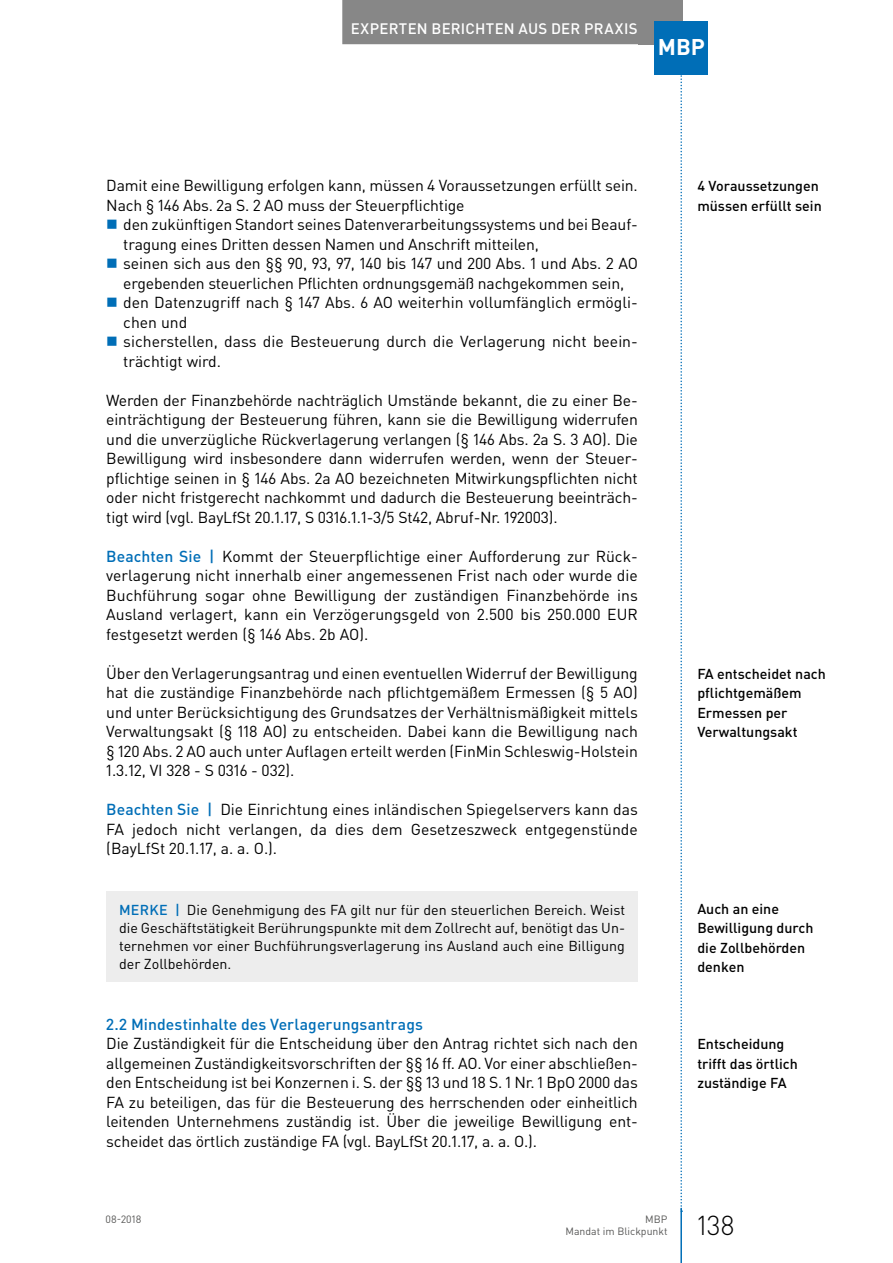
<style>
.page{position:relative;width:893px;height:1263px;background:#fff}
.page>*{position:absolute;margin:0;border:0;box-sizing:border-box;transform-origin:0 0}
.t1{font:300 27px "DIN Pro";color:#000}
.t2{font:700 22.5px "DIN Pro";color:#fff}
.t3{font:15.75px/19.5px "DIN Pro";letter-spacing:-.01em;color:#000;text-align:justify}
.t4{font:500 15.75px "DIN Pro";letter-spacing:.005em;color:#006eb7}
.t5{font:500 15px "DIN Pro";letter-spacing:.025em;color:#fff}
.t6{font:14.25px/18px "DIN Pro";color:#000;text-align:justify}
.t7{font:500 14.25px/19.5px "DIN Pro";color:#000}
.t8{font:10.5px/12.8px "DIN Pro";color:#575756;text-align:right}
.s1{font-weight:500;color:#006eb7}
</style>
<div class="page">
<svg style="left:680px;top:74px;width:2px;height:1134px"></svg>
<div style="left:638px;top:0;width:44px;height:44px;background:#878787"></div>
<hr style="left:680px;top:1208px;width:2px;height:55px;background:#006eb7">
<div style="left:342px;top:0;width:304px;height:44px;background:#878787"></div>
<div style="left:655px;top:21px;width:53px;height:53px;background:#006eb7"></div>
<div style="left:106px;top:891px;width:532px;height:90px;background:#ededed"></div>
<p class="t5" style="left:351px;top:18px;width:288px">Experten berichten aus der Praxis</p>
<h2 class="t2" style="left:658px;top:32px;width:49px">MBP</h2>
<p class="t3" style="left:106px;top:175px;width:533px">Damit eine Bewilligung erfolgen kann, müssen 4 Voraussetzungen erfüllt sein.<br>Nach § 146 Abs. 2a S. 2 AO muss der Steuerpflichtige</p>
<p class="t3" style="left:123px;top:214px;width:516px;text-align:left">den zukünftigen Standort seines Datenverarbeitungssystems und bei Beauf&shy;tragung eines Dritten dessen Namen und Anschrift mitteilen,<br>seinen sich aus den §§ 90, 93, 97, 140 bis 147 und 200 Abs. 1 und Abs. 2 AO ergebenden steuerlichen Pflichten ordnungsgemäß nachgekommen sein, den Datenzugriff nach § 147 Abs. 6 AO weiterhin vollumfänglich ermögli&shy;chen und<br>sicherstellen, dass die Besteuerung durch die Verlagerung nicht beein&shy;trächtigt wird.</p>
<p class="t3" style="left:106px;top:390px;width:533px">Werden der Finanzbehörde nachträglich Umstände bekannt, die zu einer Be&shy;einträchtigung der Besteuerung führen, kann sie die Bewilligung widerrufen und die unverzügliche Rückverlagerung verlangen (§ 146 Abs. 2a S. 3 AO). Die Bewilligung wird insbesondere dann widerrufen werden, wenn der Steuer&shy;pflichtige seinen in § 146 Abs. 2a AO bezeichneten Mitwirkungspflichten nicht oder nicht fristgerecht nachkommt und dadurch die Besteuerung beeinträch&shy;tigt wird (vgl. BayLfSt 20.1.17, S 0316.1.1-3/5 St42, Abruf-Nr. 192003).</p>
<p class="t3" style="left:106px;top:546px;width:533px"><span class="s1">Beachten Sie |</span> Kommt der Steuerpflichtige einer Aufforderung zur Rück&shy;verlagerung nicht innerhalb einer angemessenen Frist nach oder wurde die Buchführung sogar ohne Bewilligung der zuständigen Finanzbehörde ins Ausland verlagert, kann ein Verzögerungsgeld von 2.500 bis 250.000 EUR festgesetzt werden (§ 146 Abs. 2b AO).</p>
<p class="t3" style="left:106px;top:663px;width:533px">Über den Verlagerungsantrag und einen eventuellen Widerruf der Bewilligung hat die zuständige Finanzbehörde nach pflichtgemäßem Ermessen (§ 5 AO) und unter Berücksichtigung des Grundsatzes der Verhältnismäßigkeit mittels Verwaltungsakt (§ 118 AO) zu entscheiden. Dabei kann die Bewilligung nach § 120 Abs. 2 AO auch unter Auflagen erteilt werden (FinMin Schleswig-Holstein 1.3.12, VI 328 - S 0316 - 032).</p>
<p class="t3" style="left:106px;top:799px;width:533px"><span class="s1">Beachten Sie |</span> Die Einrichtung eines inländischen Spiegelservers kann das FA jedoch nicht verlangen, da dies dem Gesetzeszweck entgegenstünde (BayLfSt 20.1.17, a. a. O.).</p>
<p class="t6" style="left:119px;top:900px;width:508px"><span class="s1">MERKE |</span> Die Genehmigung des FA gilt nur für den steuerlichen Bereich. Weist die Geschäftstätigkeit Berührungspunkte mit dem Zollrecht auf, benötigt das Un&shy;ternehmen vor einer Buchführungsverlagerung ins Ausland auch eine Billigung der Zollbehörden.</p>
<p class="t4" style="left:106px;top:1013px;width:318px">2.2 Mindestinhalte des Verlagerungsantrags</p>
<p class="t3" style="left:106px;top:1033px;width:533px">Die Zuständigkeit für die Entscheidung über den Antrag richtet sich nach den allgemeinen Zuständigkeitsvorschriften der §§ 16 ff. AO. Vor einer abschließen&shy;den Entscheidung ist bei Konzernen i. S. der §§ 13 und 18 S. 1 Nr. 1 BpO 2000 das FA zu beteiligen, das für die Besteuerung des herrschenden oder einheitlich leitenden Unternehmens zuständig ist. Über die jeweilige Bewilligung ent&shy;scheidet das örtlich zuständige FA (vgl. BayLfSt 20.1.17, a. a. O.).</p>
<p class="t7" style="left:697px;top:176px;width:126px">4 Voraussetzungen müssen erfüllt sein</p>
<p class="t7" style="left:697px;top:663px;width:130px">FA entscheidet nach pflichtgemäßem<br>Ermessen per<br>Verwaltungsakt</p>
<p class="t7" style="left:697px;top:898px;width:118px">Auch an eine<br>Bewilligung durch die Zollbehörden denken</p>
<p class="t7" style="left:697px;top:1034px;width:102px">Entscheidung trifft das örtlich zuständige FA</p>
<p class="t8" style="left:106px;top:1212px;width:37px">08-2018</p>
<p class="t8" style="left:566px;top:1212px;width:104px">MBP<br>Mandat im Blickpunkt</p>
<h1 class="t1" style="left:697px;top:1207px;width:39px">138</h1>
</div>
